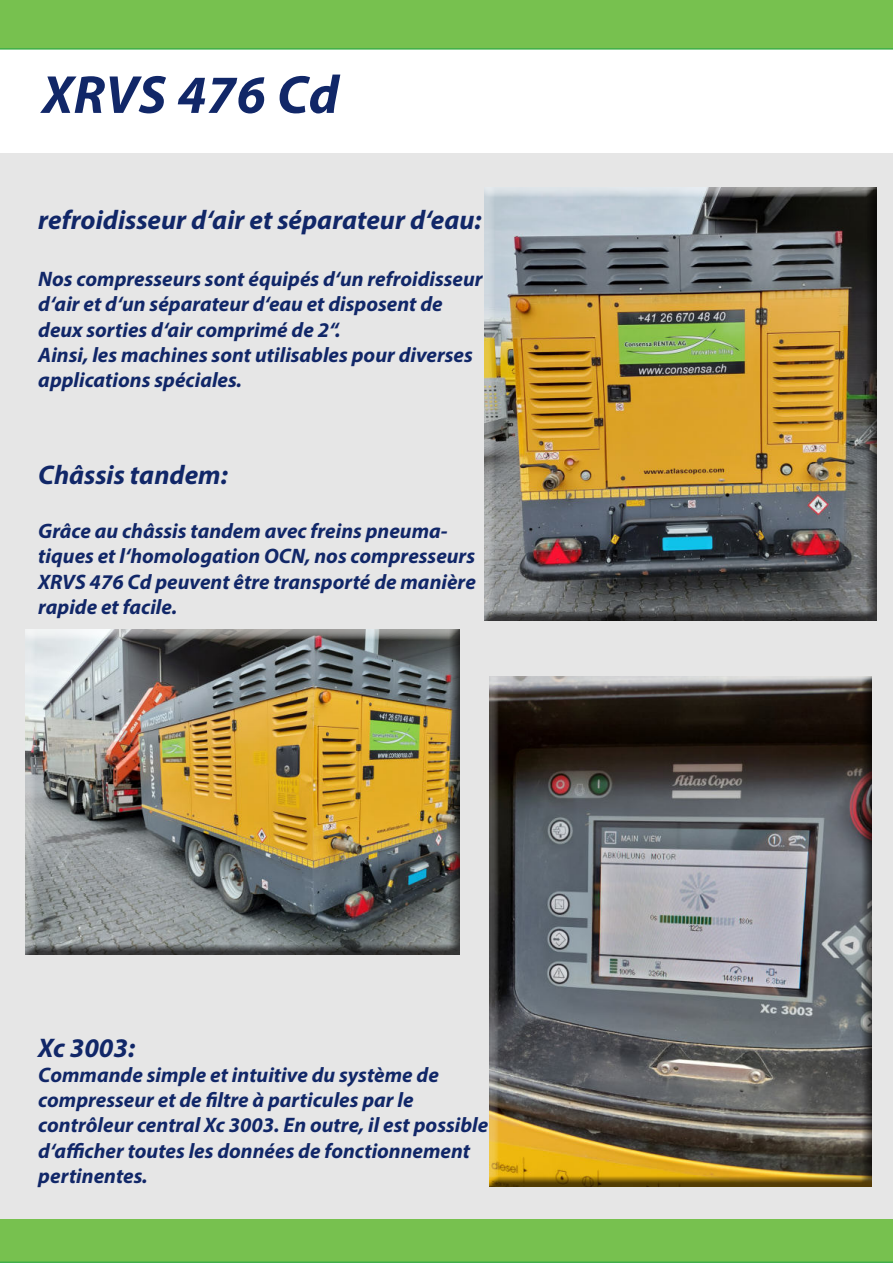
<style>
.page{position:relative;width:893px;height:1263px;background:#fff}
.page>*{position:absolute;margin:0;border:0;box-sizing:border-box;transform-origin:0 0}
.t1{font:italic 700 54px "Myriad Pro";letter-spacing:.01em;color:#112768}
.t2{font:italic 700 27px "Myriad Pro";color:#112768}
.t3{font:italic 700 21px/25.2px "Myriad Pro";color:#112768}
</style>
<div class="page">
<div style="left:0;top:0;width:893px;height:50px;background:#77c14f"></div>
<div style="left:0;top:1219px;width:893px;height:44px;background:#77c14f"></div>
<div style="left:0;top:153px;width:893px;height:1066px;background:#e6e6e6"></div>
<img style="left:484px;top:187px;width:393px;height:434px">
<img style="left:25px;top:629px;width:435px;height:326px">
<img style="left:489px;top:676px;width:383px;height:511px">
<h1 class="t1" style="left:42px;top:74px;width:298px">XRVS 476 Cd</h1>
<p class="t2" style="left:38px;top:209px;width:445px">refroidisseur d‘air et séparateur d‘eau:</p>
<p class="t3" style="left:38px;top:268px;width:446px">Nos compresseurs sont équipés d‘un refroidisseur d‘air et d‘un séparateur d‘eau et disposent de deux sorties d‘air comprimé de 2“.<br>Ainsi, les machines sont utilisables pour diverses applications spéciales.</p>
<p class="t2" style="left:38px;top:465px;width:191px">Châssis tandem:</p>
<p class="t3" style="left:38px;top:520px;width:439px">Grâce au châssis tandem avec freins pneuma&shy;tiques et l‘homologation OCN, nos compresseurs XRVS 476 Cd peuvent être transporté de manière rapide et facile.</p>
<p class="t2" style="left:38px;top:1037px;width:98px">Xc 3003:</p>
<p class="t3" style="left:38px;top:1064px;width:451px">Commande simple et intuitive du système de compresseur et de filtre à particules par le contrôleur central Xc 3003. En outre, il est possible d‘afficher toutes les données de fonctionnement pertinentes.</p>
</div>
